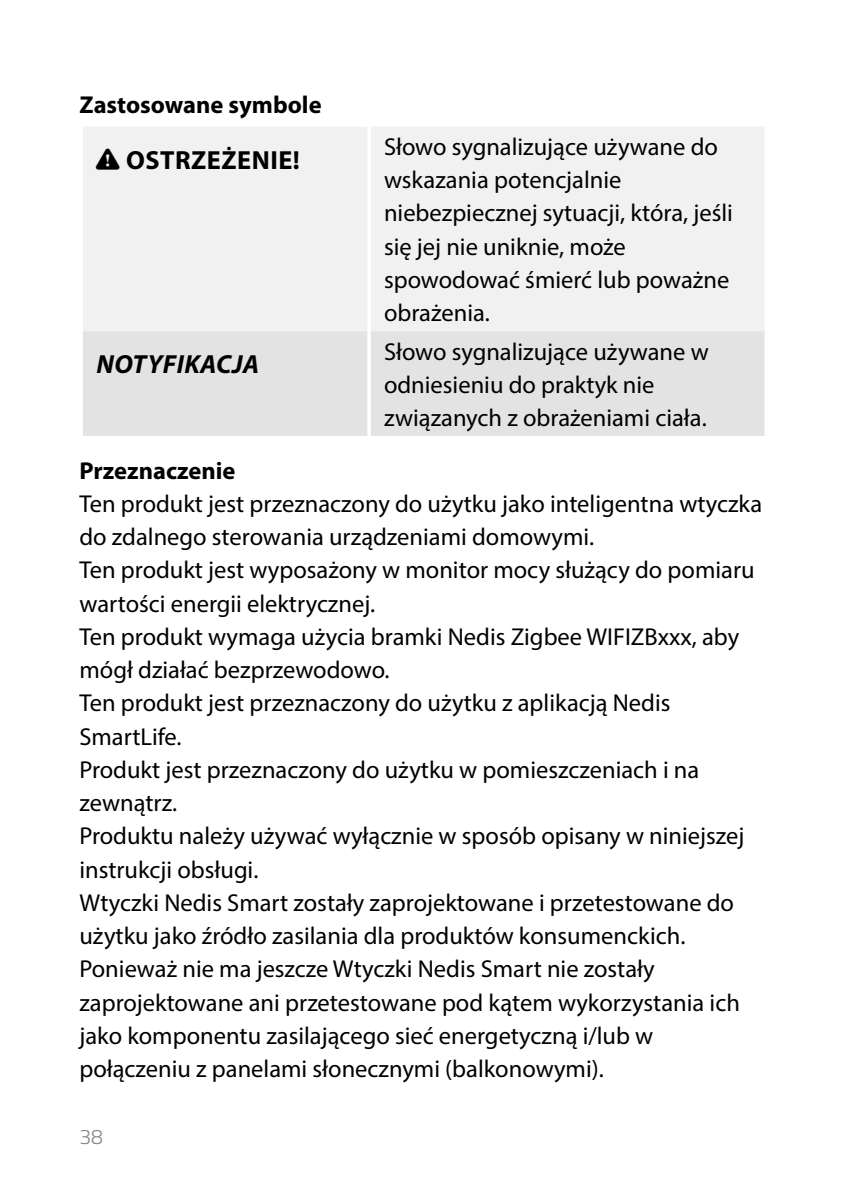
<style>
.page{position:relative;width:844px;height:1191px;background:#fff}
.page>*{position:absolute;margin:0;border:0;box-sizing:border-box;transform-origin:0 0}
.t1{font:700 26.25px "Myriad Pro";letter-spacing:.02em;color:#000}
.t2{font:italic 700 26.25px "Myriad Pro";letter-spacing:.015em;color:#000}
.t3{font:24.5px/33.2px "Myriad Pro";color:#000}
.t4{font:700 24.5px "Myriad Pro";color:#000}
.t5{font:300 21px "Titillium";color:#878787}
</style>
<div class="page">
<div style="left:83px;top:127px;width:681px;height:204px;background:#f1f1f1"></div>
<div style="left:83px;top:331px;width:681px;height:105px;background:#e3e3e3"></div>
<hr style="left:367px;top:127px;width:4px;height:204px;background:#fff">
<hr style="left:367px;top:331px;width:4px;height:105px;background:#fff">
<svg style="left:96px;top:149px;width:23px;height:21px"></svg>
<p class="t4" style="left:79px;top:88px;width:244px">Zastosowane symbole</p>
<p class="t1" style="left:126px;top:143px;width:175px">OSTRZEŻENIE!</p>
<p class="t3" style="left:384px;top:130px;width:350px">Słowo sygnalizujące używane do wskazania potencjalnie niebezpiecznej sytuacji, która, jeśli się jej nie uniknie, może spowodować śmierć lub poważne obrażenia.</p>
<p class="t2" style="left:96px;top:347px;width:164px">NOTYFIKACJA</p>
<p class="t3" style="left:384px;top:334px;width:326px">Słowo sygnalizujące używane w odniesieniu do praktyk nie związanych z obrażeniami ciała.</p>
<p class="t4" style="left:79px;top:454px;width:157px">Przeznaczenie</p>
<p class="t3" style="left:79px;top:486px;width:684px">Ten produkt jest przeznaczony do użytku jako inteligentna wtyczka do zdalnego sterowania urządzeniami domowymi.<br>Ten produkt jest wyposażony w monitor mocy służący do pomiaru wartości energii elektrycznej.<br>Ten produkt wymaga użycia bramki Nedis Zigbee WIFIZBxxx, aby mógł działać bezprzewodowo.<br>Ten produkt jest przeznaczony do użytku z aplikacją Nedis SmartLife.<br>Produkt jest przeznaczony do użytku w pomieszczeniach i na zewnątrz.<br>Produktu należy używać wyłącznie w sposób opisany w niniejszej instrukcji obsługi.<br>Wtyczki Nedis Smart zostały zaprojektowane i przetestowane do użytku jako źródło zasilania dla produktów konsumenckich.<br>Ponieważ nie ma jeszcze Wtyczki Nedis Smart nie zostały zaprojektowane ani przetestowane pod kątem wykorzystania ich jako komponentu zasilającego sieć energetyczną i/lub w połączeniu z panelami słonecznymi (balkonowymi).</p>
<p class="t5" style="left:79px;top:1121px;width:25px">38</p>
</div>
